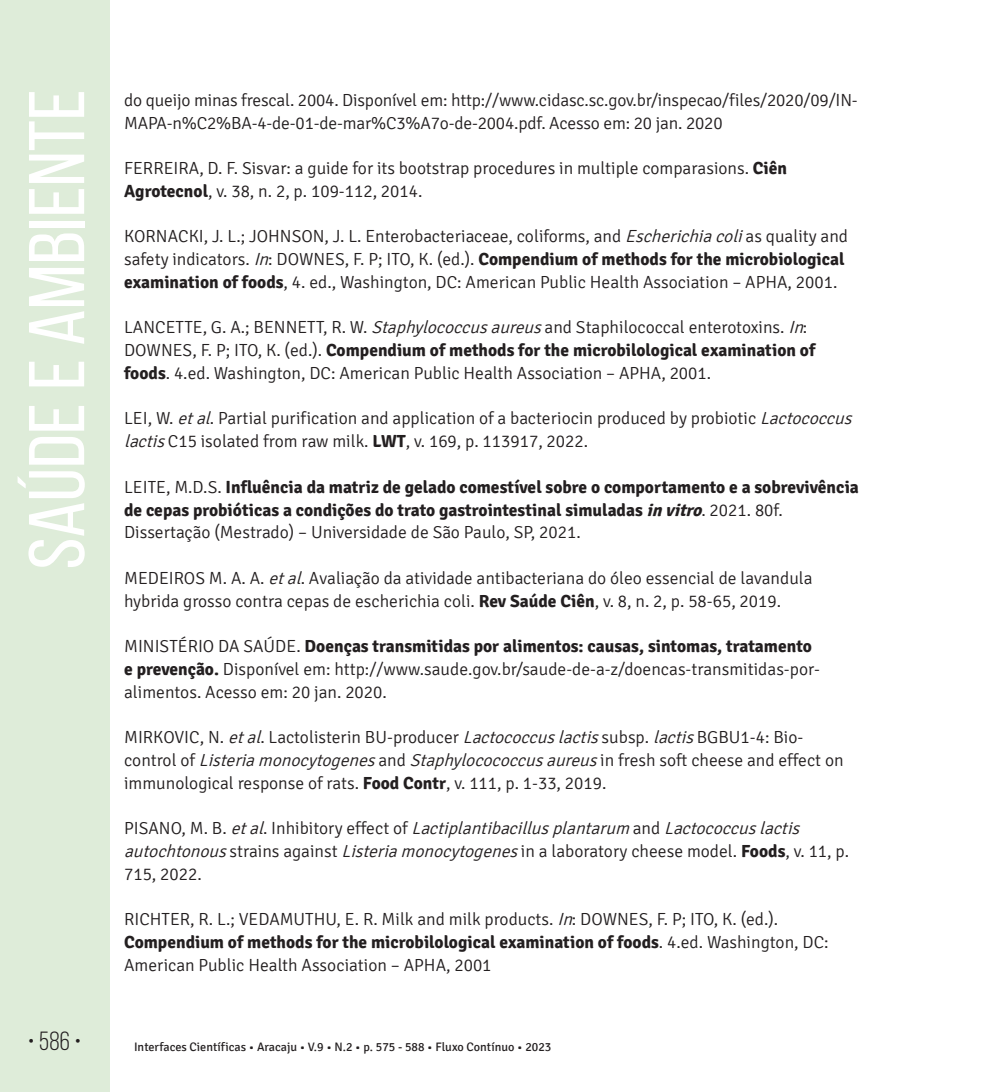
<style>
.page{position:relative;width:993px;height:1092px;background:#fff}
.page>*{position:absolute;margin:0;border:0;box-sizing:border-box;transform-origin:0 0}
.t1{font:78.75px "Bebas Neue";color:#fff;scale:1.09 1}
.t2{font:26.25px "Bebas Neue";color:#231f20}
.t3{font:300 17.5px/22.8px "Signika";color:#231f20}
.t4{font:700 17.5px/22.8px "Signika";color:#231f20}
.t5{font:12.25px "Signika";color:#231f20}
.s1{font-weight:700}
.s2{font-style:italic}
.s3{font-weight:300}
</style>
<div class="page">
<div style="left:0;top:0;width:109px;height:1091px;background:#deecd9"></div>
<h1 class="t1" style="left:14px;top:569px;width:442px;rotate:-90deg">Saúde e Ambiente</h1>
<p class="t3" style="left:124px;top:89px;width:735px">do queijo minas frescal. 2004. Disponível em: http://www.cidasc.sc.gov.br/inspecao/files/2020/09/IN-<br>MAPA-n%C2%BA-4-de-01-de-mar%C3%A7o-de-2004.pdf. Acesso em: 20 jan. 2020</p>
<p class="t3" style="left:124px;top:157px;width:664px">FERREIRA, D. F. Sisvar: a guide for its bootstrap procedures in multiple comparasions. <span class="s1">Ciên<br>Agrotecnol</span>, v. 38, n. 2, p. 109-112, 2014.</p>
<p class="t3" style="left:124px;top:225px;width:725px">KORNACKI, J. L.; JOHNSON, J. L. Enterobacteriaceae, coliforms, and <span class="s2">Escherichiacoli</span>as quality and safety indicators. <span class="s2">In</span>: DOWNES, F. P; ITO, K. (ed.). <span class="s1">Compendium of methods for the microbiological examination of foods</span>, 4. ed., Washington, DC: American Public Health Association – APHA, 2001.</p>
<p class="t3" style="left:124px;top:316px;width:692px">LANCETTE, G. A.; BENNETT, R. W. <span class="s2">Staphylococcusaureus</span>and Staphilococcal enterotoxins. <span class="s2">In</span>:<br>DOWNES, F. P; ITO, K. (ed.). <span class="s1">Compendium of methods for the microbilological examination of foods</span>. 4.ed. Washington, DC: American Public Health Association – APHA, 2001.</p>
<p class="t3" style="left:124px;top:407px;width:733px">LEI, W. <span class="s2">etal</span>. Partial purification and application of a bacteriocin produced by probiotic <span class="s2">Lactococcus lactis</span>C15 isolated from raw milk. <span class="s1">LWT</span>, v. 169, p. 113917, 2022.</p>
<p class="t4" style="left:124px;top:475px;width:736px"><span class="s3">LEITE, M.D.S.</span> Influência da matriz de gelado comestível sobre o comportamento e a sobrevivência de cepas probióticas a condições do trato gastrointestinal simuladas <span class="s2">invitro</span><span class="s3">. 2021. 80f.<br>Dissertação (Mestrado) – Universidade de São Paulo, SP, 2021.</span></p>
<p class="t3" style="left:124px;top:567px;width:689px">MEDEIROS M. A. A. <span class="s2">etal</span>. Avaliação da atividade antibacteriana do óleo essencial de lavandula hybrida grosso contra cepas de escherichia coli. <span class="s1">Rev Saúde Ciên</span>, v. 8, n. 2, p. 58-65, 2019.</p>
<p class="t3" style="left:124px;top:635px;width:697px">MINISTÉRIO DA SAÚDE. <span class="s1">Doenças transmitidas por alimentos: causas, sintomas, tratamento e prevenção.</span> Disponível em: http://www.saude.gov.br/saude-de-a-z/doencas-transmitidas-por&shy;alimentos. Acesso em: 20 jan. 2020.</p>
<p class="t3" style="left:124px;top:726px;width:720px">MIRKOVIC, N. <span class="s2">etal</span>. Lactolisterin BU-producer <span class="s2">Lactococcuslactis</span>subsp. <span class="s2">lactis</span>BGBU1-4: Bio-<br>c o n t r o l o f <span class="s2">Listeriamonocytogenes</span>a n d <span class="s2">Staphylocococcusaureus</span>i n f r e s h s o ft c h e e s e a n d e ffe c t o n immunological response of rats. <span class="s1">Food Contr</span>, v. 111, p. 1-33, 2019.</p>
<p class="t3" style="left:124px;top:817px;width:726px">P I S A N O , M . B . <span class="s2">etal</span>. I n h i b i t o r y e ffe c t o f <span class="s2">Lactiplantibacillusplantarum</span> a n d <span class="s2">Lactococcuslactis autochtonous</span>strains against <span class="s2">Listeriamonocytogenes</span>in a laboratory cheese model. <span class="s1">Foods</span>, v. 11, p.<br>715, 2022.</p>
<p class="t3" style="left:124px;top:908px;width:705px">RICHTER, R. L.; VEDAMUTHU, E. R. Milk and milk products. <span class="s2">In</span>: DOWNES, F. P; ITO, K. (ed.).<br><span class="s1">Compendium of methods for the microbilological examination of foods</span>. 4.ed. Washington, DC:<br>American Public Health Association – APHA, 2001</p>
<h2 class="t2" style="left:28px;top:1026px;width:55px">• 586 •</h2>
<p class="t5" style="left:134px;top:1040px;width:418px">Interfaces Científicas • Aracaju • V.9 • N.2 • p. 575 - 588 • Fluxo Contínuo • 2023</p>
</div>
